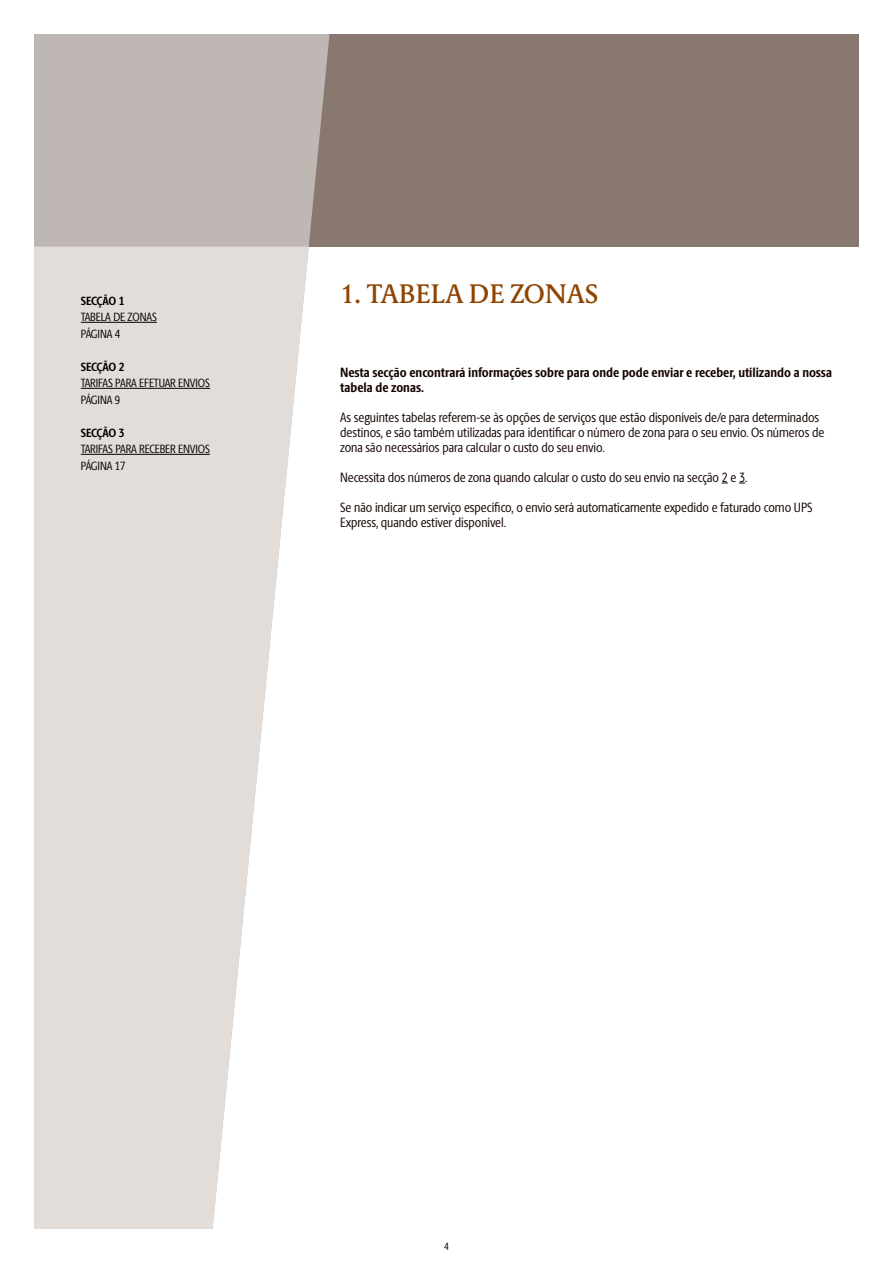
<style>
.page{position:relative;width:893px;height:1263px;background:#fff}
.page>*{position:absolute;margin:0;border:0;box-sizing:border-box;transform-origin:0 0}
.t1{font:500 27px "UPS Berlingske Serif Tx";letter-spacing:-.005em;color:#8e4402}
.t2{font:13.5px/15px "UPS Berlingske Sans Cn";color:#150400}
.t3{font:700 13.5px/15px "UPS Berlingske Sans Cn";color:#150400}
.t4{font:12px/16.5px "UPS Berlingske Sans Cn";letter-spacing:-.01em;color:#000}
.t5{font:700 12px "UPS Berlingske Sans Cn";letter-spacing:-.025em;color:#000}
.t6{font:10.5px "UPS Berlingske Sans Cn";color:#000}
</style>
<div class="page">
<div style="left:34px;top:34px;width:825px;height:213px;background:#897870"></div>
<div style="left:34px;top:34px;width:296px;height:213px;background:#beb7b3"></div>
<svg style="left:34px;top:247px;width:275px;height:982px;fill:#e2ddd9"></svg>
<hr style="left:81px;top:322px;width:76px;height:1px;background:#000">
<hr style="left:81px;top:388px;width:129px;height:1px;background:#000">
<hr style="left:81px;top:454px;width:129px;height:1px;background:#000">
<p class="t5" style="left:81px;top:291px;width:45px">SECÇÃO 1</p>
<p class="t4" style="left:81px;top:308px;width:78px">TABELA DE ZONAS<br>PÁGINA 4</p>
<p class="t5" style="left:81px;top:357px;width:45px">SECÇÃO 2</p>
<p class="t4" style="left:81px;top:374px;width:131px">TARIFAS PARA EFETUAR ENVIOS<br>PÁGINA 9</p>
<p class="t5" style="left:81px;top:423px;width:45px">SECÇÃO 3</p>
<p class="t4" style="left:81px;top:440px;width:131px">TARIFAS PARA RECEBER ENVIOS<br>PÁGINA 17</p>
<h1 class="t1" style="left:340px;top:275px;width:260px">1. TABELA DE ZONAS</h1>
<p class="t3" style="left:340px;top:364px;width:493px">Nesta secção encontrará informações sobre para onde pode enviar e receber, utilizando a nossa tabela de zonas.</p>
<p class="t2" style="left:340px;top:409px;width:486px">As seguintes tabelas referem-se às opções de serviços que estão disponíveis de/e para determinados destinos, e são também utilizadas para identificar o número de zona para o seu envio. Os números de zona são necessários para calcular o custo do seu envio.</p>
<p class="t2" style="left:340px;top:469px;width:409px">Necessita dos números de zona quando calcular o custo do seu envio na secção 2 e 3.</p>
<p class="t2" style="left:340px;top:499px;width:474px">Se não indicar um serviço específico, o envio será automaticamente expedido e faturado como UPS<br>Express, quando estiver disponível.</p>
<p class="t6" style="left:444px;top:1239px;width:6px">4</p>
</div>
